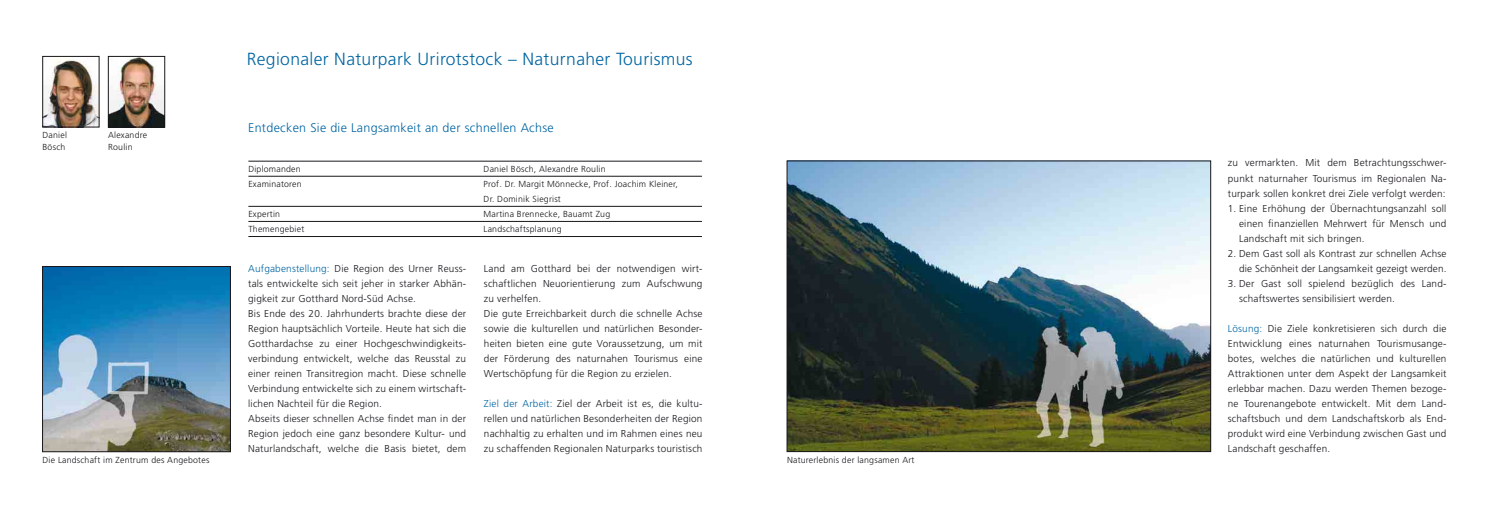
<style>
.page{position:relative;width:1489px;height:525px;background:#fff}
.page>*{position:absolute;margin:0;border:0;box-sizing:border-box;transform-origin:0 0}
.t1{font:300 17.5px "Frutiger";letter-spacing:.02em;color:#0065a2}
.t2{font:300 12.5px "Frutiger";letter-spacing:.025em;color:#0065a2}
.t3{font:300 10px/15px "Frutiger";letter-spacing:.02em;color:#1a171b;text-align:justify}
.t4{font:300 8.75px/11.2px "Frutiger";letter-spacing:.025em;color:#1a171b}
.s1{color:#0065a2}
</style>
<div class="page">
<hr style="left:248px;top:161px;width:454px;height:1px;background:#1a171b">
<hr style="left:248px;top:176px;width:454px;height:1px;background:#1a171b">
<hr style="left:248px;top:206px;width:454px;height:1px;background:#1a171b">
<hr style="left:248px;top:221px;width:454px;height:1px;background:#1a171b">
<hr style="left:248px;top:236px;width:235px;height:1px;background:#1a171b">
<hr style="left:483px;top:236px;width:219px;height:1px;background:#1a171b">
<img style="left:110px;top:58px;width:53px;height:67px">
<div style="left:108px;top:56px;width:57px;height:71px;border:1px solid #1a171b"></div>
<img style="left:45px;top:59px;width:52px;height:66px">
<div style="left:43px;top:56px;width:56px;height:71px;border:1px solid #1a171b"></div>
<img style="left:44px;top:268px;width:184px;height:181px">
<div style="left:42px;top:266px;width:188px;height:185px;border:1px solid #1a171b"></div>
<img style="left:788px;top:163px;width:420px;height:286px">
<p class="t4" style="left:43px;top:130px;width:26px">Daniel<br>Bösch</p>
<p class="t4" style="left:108px;top:130px;width:41px">Alexandre<br>Roulin</p>
<h1 class="t1" style="left:247px;top:51px;width:447px">Regionaler Naturpark Urirotstock – Naturnaher Tourismus</h1>
<p class="t2" style="left:248px;top:123px;width:307px">Entdecken Sie die Langsamkeit an der schnellen Achse</p>
<p class="t4" style="left:248px;top:164px;width:54px">Diplomanden</p>
<p class="t4" style="left:483px;top:164px;width:123px">Daniel Bösch, Alexandre Roulin</p>
<p class="t4" style="left:248px;top:179px;width:55px">Examinatoren</p>
<p class="t4" style="left:483px;top:177px;width:196px;line-height:15px">Prof. Dr. Margit Mönnecke, Prof. Joachim Kleiner,<br>Dr. Dominik Siegrist</p>
<p class="t4" style="left:248px;top:209px;width:33px">Expertin</p>
<p class="t4" style="left:483px;top:209px;width:128px">Martina Brennecke, Bauamt Zug</p>
<p class="t4" style="left:248px;top:224px;width:57px">Themengebiet</p>
<p class="t4" style="left:483px;top:224px;width:80px">Landschaftsplanung</p>
<p class="t3" style="left:248px;top:261px;width:219px;text-align:left"><span class="s1">Aufgabenstellung:</span> Die Region des Urner Reuss&shy;tals entwickelte sich seit jeher in starker Abhän&shy;gigkeit zur Gotthard Nord-Süd Achse.<br>Bis Ende des 20. Jahrhunderts brachte diese der Region hauptsächlich Vorteile. Heute hat sich die Gotthardachse zu einer Hochgeschwindigkeits&shy;verbindung entwickelt, welche das Reusstal zu einer reinen Transitregion macht. Diese schnelle Verbindung entwickelte sich zu einem wirtschaft&shy;lichen Nachteil für die Region.<br>Abseits dieser schnellen Achse findet man in der Region jedoch eine ganz besondere Kultur- und Naturlandschaft, welche die Basis bietet, dem</p>
<p class="t3" style="left:484px;top:261px;width:220px;text-align:left">Land am Gotthard bei der notwendigen wirt&shy;schaftlichen Neuorientierung zum Aufschwung zu verhelfen.<br>Die gute Erreichbarkeit durch die schnelle Achse sowie die kulturellen und natürlichen Besonder&shy;heiten bieten eine gute Voraussetzung, um mit der Förderung des naturnahen Tourismus eine Wertschöpfung für die Region zu erzielen.</p>
<p class="t3" style="left:484px;top:396px;width:220px"><span class="s1">Ziel der Arbeit:</span> Ziel der Arbeit ist es, die kultu&shy;rellen und natürlichen Besonderheiten der Region nachhaltig zu erhalten und im Rahmen eines neu zu schaffenden Regionalen Naturparks touristisch</p>
<p class="t4" style="left:43px;top:454px;width:168px">Die Landschaft im Zentrum des Angebotes</p>
<p class="t4" style="left:787px;top:454px;width:129px">Naturerlebnis der langsamen Art</p>
<p class="t3" style="left:1227px;top:156px;width:220px">zu vermarkten. Mit dem Betrachtungsschwer&shy;punkt naturnaher Tourismus im Regionalen Na&shy;turpark sollen konkret drei Ziele verfolgt werden:</p>
<p class="t3" style="left:1238px;top:201px;width:209px;text-indent:-11px">1. Eine Erhöhung der Übernachtungsanzahl soll einen finanziellen Mehrwert für Mensch und Landschaft mit sich bringen.</p>
<p class="t3" style="left:1227px;top:246px;width:220px;text-align:right">2. Dem Gast soll als Kontrast zur schnellen Achse die Schönheit der Langsamkeit gezeigt werden.</p>
<p class="t3" style="left:1238px;top:276px;width:209px;text-indent:-11px">3. Der Gast soll spielend bezüglich des Land&shy;schaftswertes sensibilisiert werden.</p>
<p class="t3" style="left:1227px;top:321px;width:220px"><span class="s1">Lösung:</span> Die Ziele konkretisieren sich durch die Entwicklung eines naturnahen Tourismusange&shy;botes, welches die natürlichen und kulturellen Attraktionen unter dem Aspekt der Langsamkeit erlebbar machen. Dazu werden Themen bezoge&shy;ne Tourenangebote entwickelt. Mit dem Land&shy;schaftsbuch und dem Landschaftskorb als End&shy;produkt wird eine Verbindung zwischen Gast und Landschaft geschaffen.</p>
</div>
